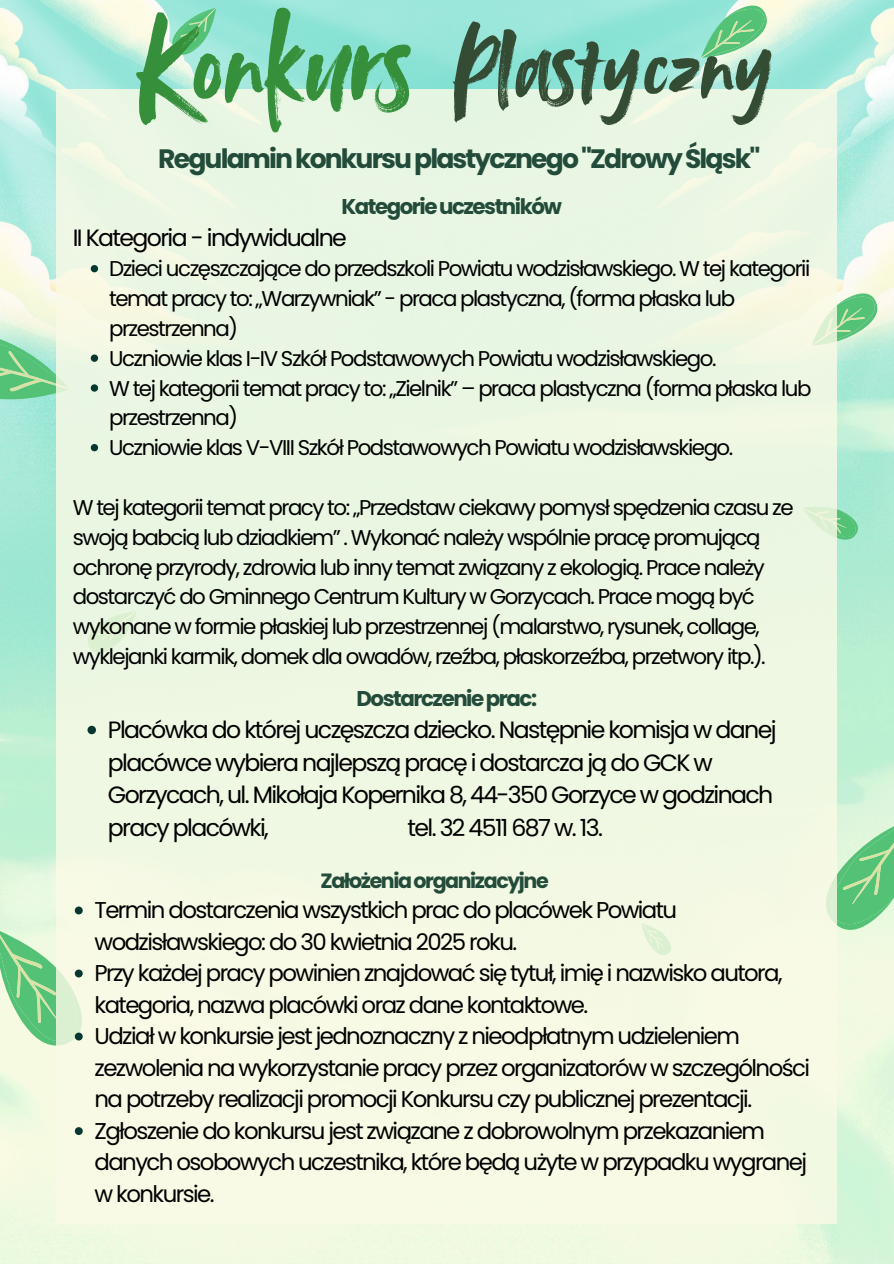
<style>
.page{position:relative;width:894px;height:1264px;background:#fff}
.page>*{position:absolute;margin:0;border:0;box-sizing:border-box;transform-origin:0 0}
.t1{font:129.3px "Avallon Alt";color:#358f3b}
.t2{font:109.5px "Avallon Alt";color:#354c34}
.t3{font:700 26.55px "Poppins";letter-spacing:-.07em;color:#234b3a}
.t4{font:23.55px/32.7px "Poppins";letter-spacing:-.07em;color:#000}
.t5{font:22.8px/31.5px "Poppins";letter-spacing:-.07em;color:#000}
.t6{font:21.3px/29.8px "Poppins";letter-spacing:-.07em;color:#000}
.t7{font:700 21.3px "Poppins";letter-spacing:-.07em;color:#234b3a}
.t8{font:700 20.55px "Poppins";letter-spacing:-.07em;color:#234b3a}
</style>
<div class="page">
<img style="left:585px;top:0;width:308px;height:611px">
<img style="left:0;top:0;width:585px;height:611px">
<svg style="left:837px;top:501px;width:26px;height:50px"></svg>
<svg style="left:159px;top:0;width:63px;height:64px;background:#9ee1c5"></svg>
<svg style="left:694px;top:0;width:90px;height:81px;background:#a8e3c5"></svg>
<svg style="left:0;top:311px;width:56px;height:94px;background:#9fddb1"></svg>
<svg style="left:837px;top:796px;width:56px;height:151px;background:#a2dead"></svg>
<svg style="left:837px;top:280px;width:56px;height:89px;background:#b5e5c3"></svg>
<div style="left:56px;top:89px;width:781px;height:1134px;background:#eef8e3"></div>
<svg style="left:91px;top:265px;width:7px;height:7px"></svg>
<svg style="left:91px;top:354px;width:7px;height:8px"></svg>
<svg style="left:91px;top:384px;width:7px;height:7px"></svg>
<svg style="left:91px;top:444px;width:7px;height:7px"></svg>
<svg style="left:87px;top:725px;width:9px;height:9px"></svg>
<svg style="left:0;top:906px;width:105px;height:169px"></svg>
<svg style="left:75px;top:1127px;width:8px;height:7px"></svg>
<h1 class="t1" style="left:137px;top:-11px;width:276px">Konkurs</h1>
<h2 class="t2" style="left:452px;top:2px;width:322px">Plastyczny</h2>
<p class="t3" style="left:158px;top:140px;width:603px">Regulaminkonkursuplastycznego"ZdrowyŚląsk"</p>
<p class="t7" style="left:341px;top:191px;width:222px">Kategorieuczestników</p>
<p class="t4" style="left:73px;top:221px;width:275px">II Kategoria - indywidualne</p>
<p class="t6" style="left:109px;top:254px;width:702px">Dzieci uczęszczające do przedszkoli Powiatu wodzisławskiego. W tej kategorii temat pracy to: „Warzywniak” - praca plastyczna, (forma płaska lub przestrzenna)</p>
<p class="t6" style="left:109px;top:343px;width:608px">Uczniowie klas I-IV Szkół Podstawowych Powiatu wodzisławskiego.</p>
<p class="t6" style="left:109px;top:373px;width:703px">W tej kategorii temat pracy to: „Zielnik” – praca plastyczna (forma płaska lub przestrzenna)</p>
<p class="t6" style="left:109px;top:433px;width:625px">Uczniowie klas V-VIII Szkół Podstawowych Powiatu wodzisławskiego.</p>
<p class="t6" style="left:73px;top:492px;width:722px">W tej kategorii temat pracy to: „Przedstaw ciekawy pomysł spędzenia czasu ze swoją babcią lub dziadkiem” . Wykonać należy wspólnie pracę promującą ochronę przyrody, zdrowia lub inny temat związany z ekologią. Prace należy dostarczyć do Gminnego Centrum Kultury w Gorzycach. Prace mogą być wykonane w formie płaskiej lub przestrzennej (malarstwo, rysunek, collage, wyklejanki karmik, domek dla owadów, rzeźba, płaskorzeźba, przetwory itp.).</p>
<p class="t7" style="left:356px;top:683px;width:182px">Dostarczenieprac:</p>
<p class="t4" style="left:108px;top:713px;width:670px">Placówka do której uczęszcza dziecko. Następnie komisja w danej placówce wybiera najlepszą pracę i dostarcza ją do GCK w Gorzycach, ul. Mikołaja Kopernika 8, 44-350 Gorzyce w godzinach pracy placówki,</p>
<p class="t4" style="left:407px;top:811px;width:197px">tel. 32 4511 687 w. 13.</p>
<h5 class="t8" style="left:320px;top:866px;width:230px">Założeniaorganizacyjne</h5>
<p class="t5" style="left:94px;top:894px;width:584px">Termin dostarczenia wszystkich prac do placówek Powiatu wodzisławskiego: do 30 kwietnia 2025 roku.</p>
<p class="t5" style="left:94px;top:957px;width:689px">Przy każdej pracy powinien znajdować się tytuł, imię i nazwisko autora, kategoria, nazwa placówki oraz dane kontaktowe.</p>
<p class="t5" style="left:94px;top:1020px;width:716px">Udział w konkursie jest jednoznaczny z nieodpłatnym udzieleniem zezwolenia na wykorzystanie pracy przez organizatorów w szczególności na potrzeby realizacji promocji Konkursu czy publicznej prezentacji.</p>
<p class="t5" style="left:94px;top:1115px;width:714px">Zgłoszenie do konkursu jest związane z dobrowolnym przekazaniem danych osobowych uczestnika, które będą użyte w przypadku wygranej w konkursie.</p>
</div>
